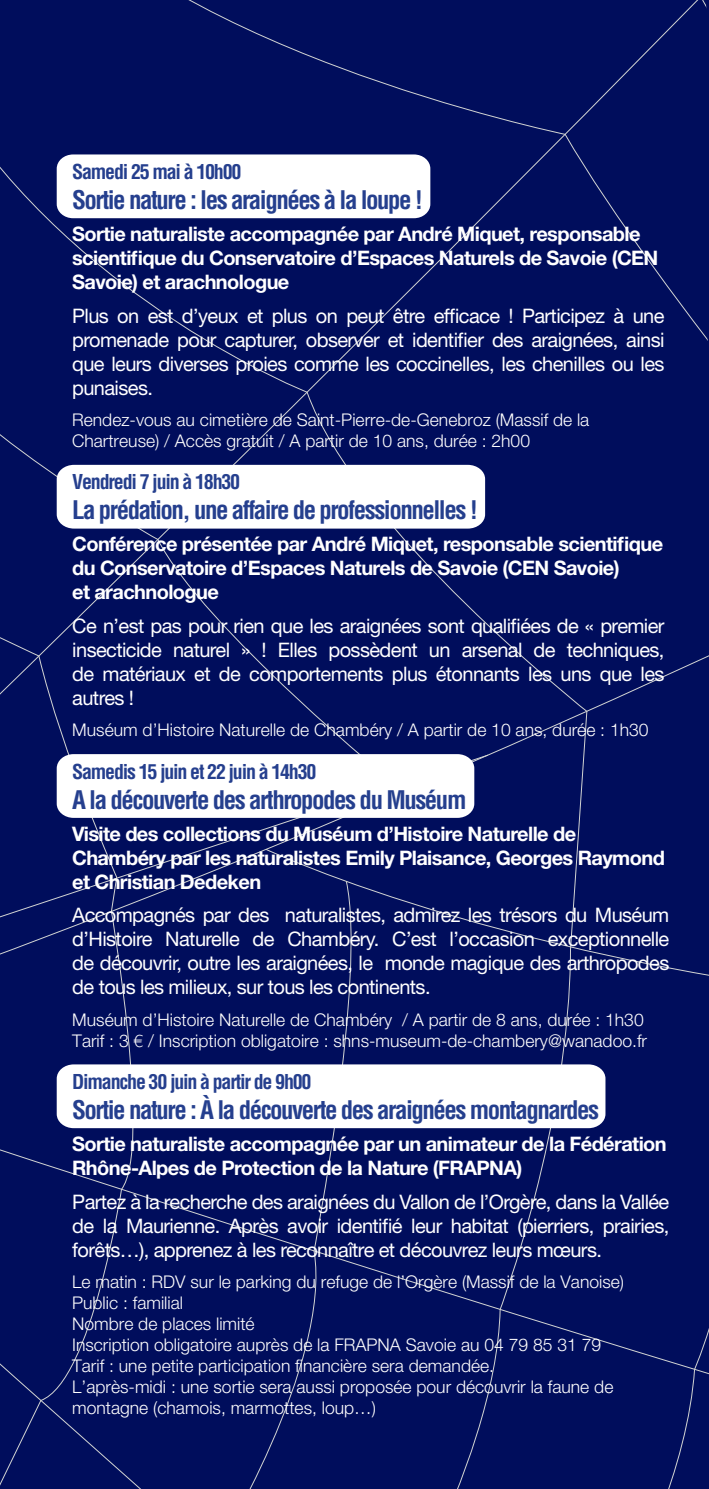
<style>
.page{position:relative;width:709px;height:1489px;background:#fff}
.page>*{position:absolute;margin:0;border:0;box-sizing:border-box;transform-origin:0 0}
.t1{font:700 condensed 25px "Helvetica";letter-spacing:-.06em;color:#253f8e}
.Style_de_paragraphe{font:20px/24px "Helvetica Neue";letter-spacing:-.03em;color:#fff;text-align:justify}
.t2{font:700 20px/24px "Helvetica Neue";letter-spacing:-.03em;color:#fff}
.t3{font:700 condensed 20px "Helvetica";letter-spacing:-.06em;color:#253f8e}
.t4{font:300 17.5px/21px "Helvetica Neue";color:#fff}
.s1{font-family:"Gill Sans"}
</style>
<div class="page">
<div style="left:0;top:0;width:709px;height:1488px;background:#000d5c"></div>
<svg style="left:57px;top:465px;width:428px;height:63px"></svg>
<svg style="left:57px;top:754px;width:417px;height:63px"></svg>
<svg style="left:57px;top:1064px;width:548px;height:64px"></svg>
<svg style="left:57px;top:154px;width:373px;height:64px"></svg>
<p class="t3" style="left:72px;top:160px;width:171px">Samedi 25 mai à 10h00</p>
<p class="t1" style="left:72px;top:185px;width:352px">Sortie nature : les araignées à la loupe !</p>
<p class="t2" style="left:72px;top:221px;width:588px">Sortie naturaliste accompagnée par André Miquet, responsable scientifique du Conservatoire d’Espaces Naturels de Savoie (CEN<br>Savoie) et arachnologue</p>
<p class="Style_de_paragraphe" style="left:72px;top:303px;width:594px">Plus on est d’yeux et plus on peut être efficace ! Participez à une promenade pour capturer, observer et identifier des araignées, ainsi que leurs diverses proies comme les coccinelles, les chenilles ou les punaises.</p>
<p class="t4" style="left:72px;top:409px;width:519px">Rendez-vous au cimetière de Saint-Pierre-de-Genebroz (Massif de la<br>Chartreuse) / Accès gratuit / A partir de 10 ans, durée : 2h00</p>
<p class="t3" style="left:72px;top:470px;width:170px">Vendredi 7 juin à 18h30</p>
<p class="t1" style="left:72px;top:495px;width:407px">La prédation, une affaire de professionnelles !</p>
<p class="t2" style="left:72px;top:531px;width:592px">Conférence présentée par André Miquet, responsable scientifique du Conservatoire d’Espaces Naturels de Savoie (CEN Savoie)</p>
<p class="t2" style="left:72px;top:579px;width:148px">et arachnologue</p>
<p class="Style_de_paragraphe" style="left:72px;top:613px;width:594px">Ce n’est pas pour rien que les araignées sont qualifiées de « premier insecticide naturel » ! Elles possèdent un arsenal de techniques, de matériaux et de comportements plus étonnants les uns que les autres !</p>
<p class="t4" style="left:72px;top:719px;width:578px">Muséum d’Histoire Naturelle de Chambéry / A partir de 10 ans, durée : 1h30</p>
<p class="t3" style="left:72px;top:759px;width:246px">Samedis 15 juin et 22 juin à 14h30</p>
<p class="t1" style="left:72px;top:784px;width:396px">A la découverte des arthropodes du Muséum</p>
<p class="t2" style="left:72px;top:821px;width:594px">Visite des collections du Muséum d’Histoire Naturelle de<br>Chambéry par les naturalistes Emily Plaisance, Georges Raymond et Christian Dedeken</p>
<p class="Style_de_paragraphe" style="left:72px;top:902px;width:598px">Accompagnés par des naturalistes, admirez les trésors du Muséum d’Histoire Naturelle de Chambéry. C’est l’occasion exceptionnelle de découvrir, outre les araignées, le monde magique des arthropodes de tous les milieux, sur tous les continents.</p>
<p class="t4" style="left:72px;top:1008px;width:573px">Muséum d’Histoire Naturelle de Chambéry / A partir de 8 ans, durée : 1h30</p>
<p class="t4" style="left:72px;top:1029px;width:576px">Tarif : 3 <span class="s1">€</span> / Inscription obligatoire : shns-museum-de-chambery@wanadoo.fr</p>
<p class="t3" style="left:72px;top:1069px;width:241px">Dimanche 30 juin à partir de 9h00</p>
<p class="t1" style="left:72px;top:1094px;width:528px">Sortie nature : À la découverte des araignées montagnardes</p>
<p class="t2" style="left:72px;top:1131px;width:596px">Sortie naturaliste accompagnée par un animateur de la Fédération</p>
<p class="t2" style="left:72px;top:1155px;width:452px">Rhône-Alpes de Protection de la Nature (FRAPNA)</p>
<p class="Style_de_paragraphe" style="left:72px;top:1189px;width:598px">Partez à la recherche des araignées du Vallon de l’Orgère, dans la Vallée</p>
<p class="Style_de_paragraphe" style="left:72px;top:1213px;width:598px">de la Maurienne. Après avoir identifié leur habitat (pierriers, prairies, forêts…), apprenez à les reconnaître et découvrez leurs mœurs.</p>
<p class="t4" style="left:72px;top:1270px;width:553px">Le matin : RDV sur le parking du refuge de l’Orgère (Massif de la Vanoise)</p>
<p class="t4" style="left:72px;top:1291px;width:112px">Public : familial</p>
<p class="t4" style="left:72px;top:1312px;width:184px">Nombre de places limité</p>
<p class="t4" style="left:72px;top:1333px;width:530px">Inscription obligatoire auprès de la FRAPNA Savoie au 04 79 85 31 79</p>
<p class="t4" style="left:72px;top:1354px;width:423px">Tarif : une petite participation financière sera demandée.</p>
<p class="t4" style="left:72px;top:1375px;width:543px">L’après-midi : une sortie sera aussi proposée pour découvrir la faune de montagne (chamois, marmottes, loup…)</p>
</div>
